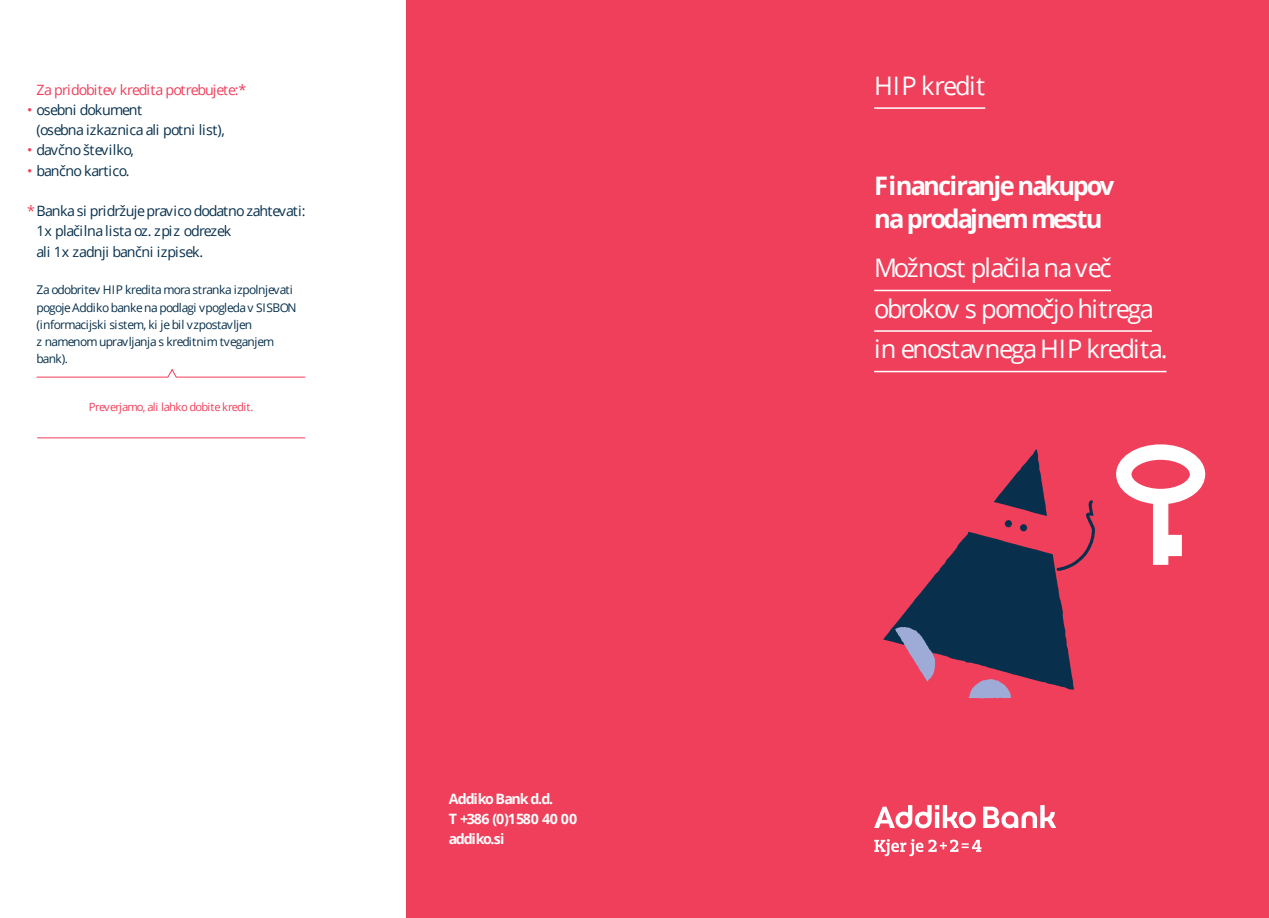
<style>
.page{position:relative;width:1269px;height:918px;background:#fff}
.page>*{position:absolute;margin:0;border:0;box-sizing:border-box;transform-origin:0 0}
.t1{font:25.5px/40.5px "Open Sans";letter-spacing:-.055em;color:#fff}
.t2{font:700 25.5px/33px "Open Sans";letter-spacing:-.075em;color:#fff}
.t3{font:25.5px "Open Sans";letter-spacing:-.01em;color:#fff}
.t4{font:14.25px/20.2px "Open Sans";letter-spacing:-.03em;color:#08304c}
.t5{font:700 14.25px/20.2px "Open Sans";letter-spacing:-.075em;color:#fff}
.t6{font:14.25px "Open Sans";letter-spacing:-.065em;color:#ef3f5b}
.t7{font:12px/17.2px "Open Sans";letter-spacing:-.04em;color:#08304c}
.t8{font:11.25px "Open Sans";letter-spacing:-.06em;color:#ef3f5b}
.s1{color:#ef3f5b}
</style>
<div class="page">
<div style="left:819px;top:1px;width:450px;height:916px;background:#ef3f5b"></div>
<hr style="left:874px;top:107px;width:111px;height:2px;background:#fff">
<hr style="left:874px;top:290px;width:237px;height:1px;background:#fff">
<hr style="left:874px;top:330px;width:278px;height:2px;background:#fff">
<hr style="left:874px;top:371px;width:293px;height:1px;background:#fff">
<svg style="left:874px;top:805px;width:182px;height:23px"></svg>
<svg style="left:874px;top:839px;width:108px;height:17px"></svg>
<svg style="left:1116px;top:444px;width:89px;height:120px"></svg>
<svg style="left:883px;top:449px;width:212px;height:250px"></svg>
<div style="left:406px;top:1px;width:438px;height:916px;background:#ef3f5b"></div>
<svg style="left:36px;top:368px;width:270px;height:10px"></svg>
<hr style="left:37px;top:437px;width:268px;height:1px;background:#ef3f5b">
<p class="t6" style="left:37px;top:84px;width:211px">Za pridobitev kredita potrebujete:*</p>
<p class="t4" style="left:37px;top:101px;width:190px;text-indent:-9px"><span class="s1">•</span> osebni dokument (osebnaizkaznica ali potni list),</p>
<p class="t4" style="left:27px;top:141px;width:108px"><span class="s1">•</span> davčnoštevilko,</p>
<p class="t4" style="left:27px;top:162px;width:104px"><span class="s1">•</span> bančno kartico.</p>
<p class="t4" style="left:37px;top:202px;width:271px;text-indent:-10px"><span class="s1">*</span> Banka si pridržujepravicododatnozahtevati:<br>1x plačilnalistaoz. zpiz odrezek<br>ali 1x zadnji bančni izpisek.</p>
<p class="t7" style="left:37px;top:282px;width:262px">Za odobritev HIP kredita mora stranka izpolnjevati pogojeAddiko banke na podlagi vpogledav SISBON (informacijski sistem, ki jebil vzpostavljen<br>z namenom upravljanja s kreditnim tveganjem bank).</p>
<p class="t8" style="left:89px;top:402px;width:166px">Preverjamo, ali lahko dobite kredit.</p>
<p class="t5" style="left:449px;top:789px;width:130px">Addiko Bank d.d.<br>T +386 (0)1580 40 00 addiko.si</p>
<h1 class="t3" style="left:874px;top:75px;width:113px">HIP kredit</h1>
<h1 class="t2" style="left:874px;top:171px;width:242px">Financiranje nakupov na prodajnem mestu</h1>
<h1 class="t1" style="left:874px;top:250px;width:295px">Možnost plačila naveč obrokov s pomočjo hitrega in enostavnega HIP kredita.</h1>
</div>
